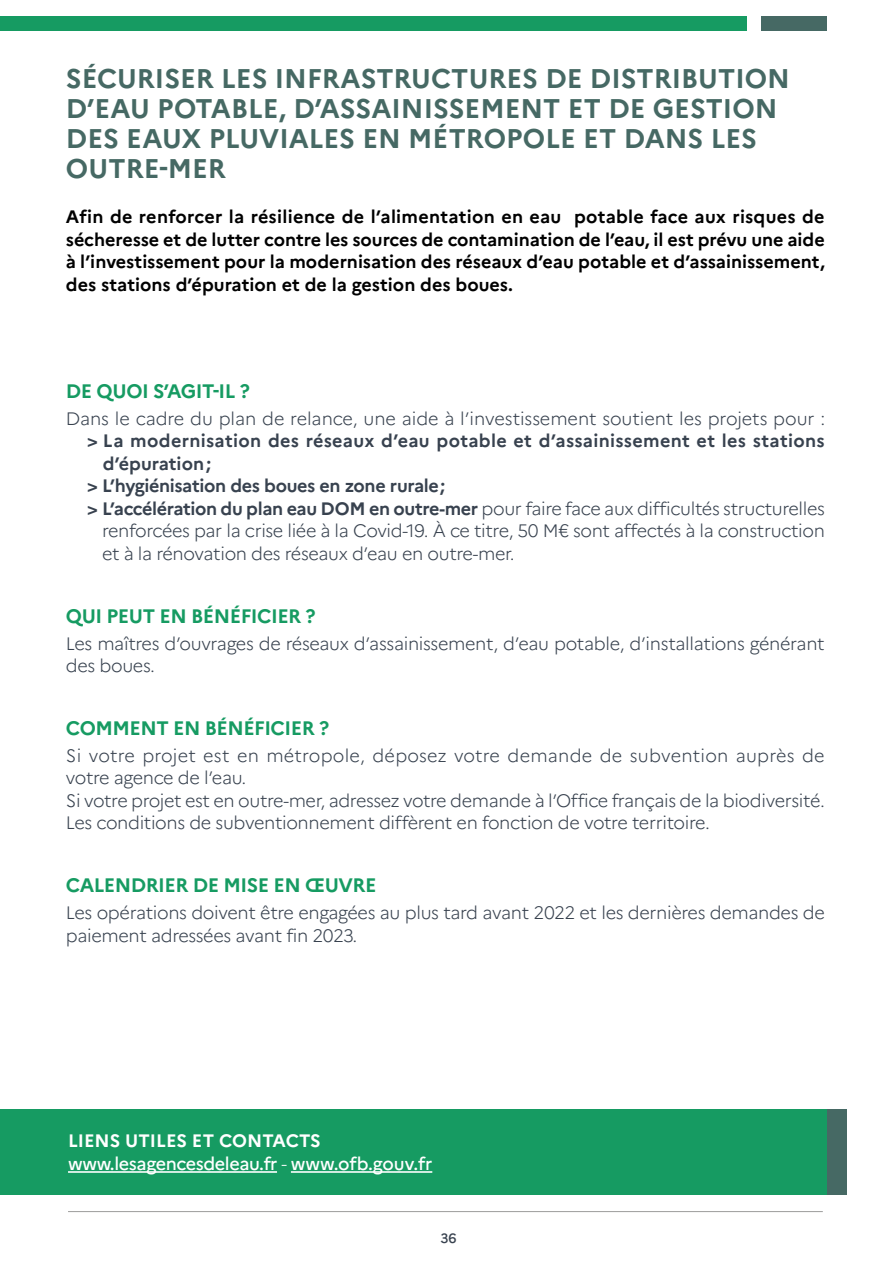
<style>
.page{position:relative;width:893px;height:1263px;background:#fff}
.page>*{position:absolute;margin:0;border:0;box-sizing:border-box;transform-origin:0 0}
.t1{font:700 27px/30px "Marianne";color:#466964}
.t2{font:700 19.5px "Marianne";letter-spacing:-.025em;color:#169b62}
.t3{font:300 18px/22.5px "Marianne";letter-spacing:-.02em;color:#38424f}
.t4{font:700 18px/22.5px "Marianne";color:#000;text-align:justify}
.t5{font:700 18px "Marianne";letter-spacing:.01em;color:#38424f}
.t6{font:500 18px/22.5px "Marianne";letter-spacing:-.02em;color:#fff}
.t7{font:700 18px "Marianne";letter-spacing:-.02em;color:#38424f}
.t8{font:500 13.5px "Marianne";color:#38424f}
.s1{font-weight:700}
.s2{font-weight:300}
</style>
<div class="page">
<hr style="left:68px;top:1211px;width:755px;height:1px;background:#9d9d9c">
<div style="left:0;top:16px;width:746px;height:15px;background:#169b62"></div>
<div style="left:761px;top:16px;width:66px;height:15px;background:#466964"></div>
<div style="left:0;top:1110px;width:846px;height:85px;background:#169b62"></div>
<div style="left:827px;top:1110px;width:19px;height:85px;background:#466964"></div>
<hr style="left:68px;top:1171px;width:209px;height:2px;background:#fff">
<hr style="left:291px;top:1171px;width:141px;height:2px;background:#fff">
<h1 class="t1" style="left:66px;top:64px;width:725px">SÉCURISER LES INFRASTRUCTURES DE DISTRIBUTION D’EAU POTABLE, D’ASSAINISSEMENT ET DE GESTION DES EAUX PLUVIALES EN MÉTROPOLE ET DANS LES OUTRE-MER</h1>
<p class="t4" style="left:66px;top:206px;width:760px">Afin de renforcer la résilience de l’alimentation en eau potable face aux risques de sécheresse et de lutter contre les sources de contamination de l’eau, il est prévu une aide à l’investissement pour la modernisation des réseaux d’eau potable et d’assainissement, des stations d’épuration et de la gestion des boues.</p>
<p class="t2" style="left:66px;top:379px;width:185px">DE QUOI S’AGIT-IL ?</p>
<p class="t3" style="left:66px;top:407px;width:761px">Dans le cadre du plan de relance, une aide à l’investissement soutient les projets pour :</p>
<p class="t5" style="left:87px;top:430px;width:739px">&gt; La modernisation des réseaux d’eau potable et d’assainissement et les stations</p>
<p class="t5" style="left:103px;top:452px;width:110px">d’épuration;</p>
<p class="t7" style="left:87px;top:475px;width:360px">&gt; L’hygiénisation des boues en zone rurale;</p>
<p class="t3" style="left:87px;top:497px;width:739px"><span class="s1">&gt; L’accélération du plan eau DOM en outre-mer</span> pour faire face aux difficultés structurelles</p>
<p class="t3" style="left:102px;top:520px;width:724px">renforcées par la crise liée à la Covid-19. À ce titre, 50 M€ sont affectés à la construction</p>
<p class="t3" style="left:102px;top:542px;width:414px">et à la rénovation des réseaux d’eau en outre-mer.</p>
<p class="t2" style="left:66px;top:604px;width:251px">QUI PEUT EN BÉNÉFICIER ?</p>
<p class="t3" style="left:66px;top:632px;width:760px">Les maîtres d’ouvrages de réseaux d’assainissement, d’eau potable, d’installations générant des boues.</p>
<p class="t2" style="left:66px;top:716px;width:265px">COMMENT EN BÉNÉFICIER ?</p>
<p class="t3" style="left:66px;top:744px;width:760px">Si votre projet est en métropole, déposez votre demande de subvention auprès de votre agence de l’eau.<br>Si votre projet est en outre-mer, adressez votre demande à l’Office français de la biodiversité.<br>Les conditions de subventionnement diffèrent en fonction de votre territoire.</p>
<p class="t2" style="left:66px;top:873px;width:312px">CALENDRIER DE MISE EN ŒUVRE</p>
<p class="t3" style="left:66px;top:901px;width:760px">Les opérations doivent être engagées au plus tard avant 2022 et les dernières demandes de paiement adressées avant fin 2023.</p>
<p class="t6" style="left:68px;top:1129px;width:366px"><span class="s1">LIENS UTILES ET CONTACTS </span>www.lesagencesdeleau.fr <span class="s2">-</span> www.ofb.gouv.fr</p>
<p class="t8" style="left:441px;top:1229px;width:18px">36</p>
</div>
